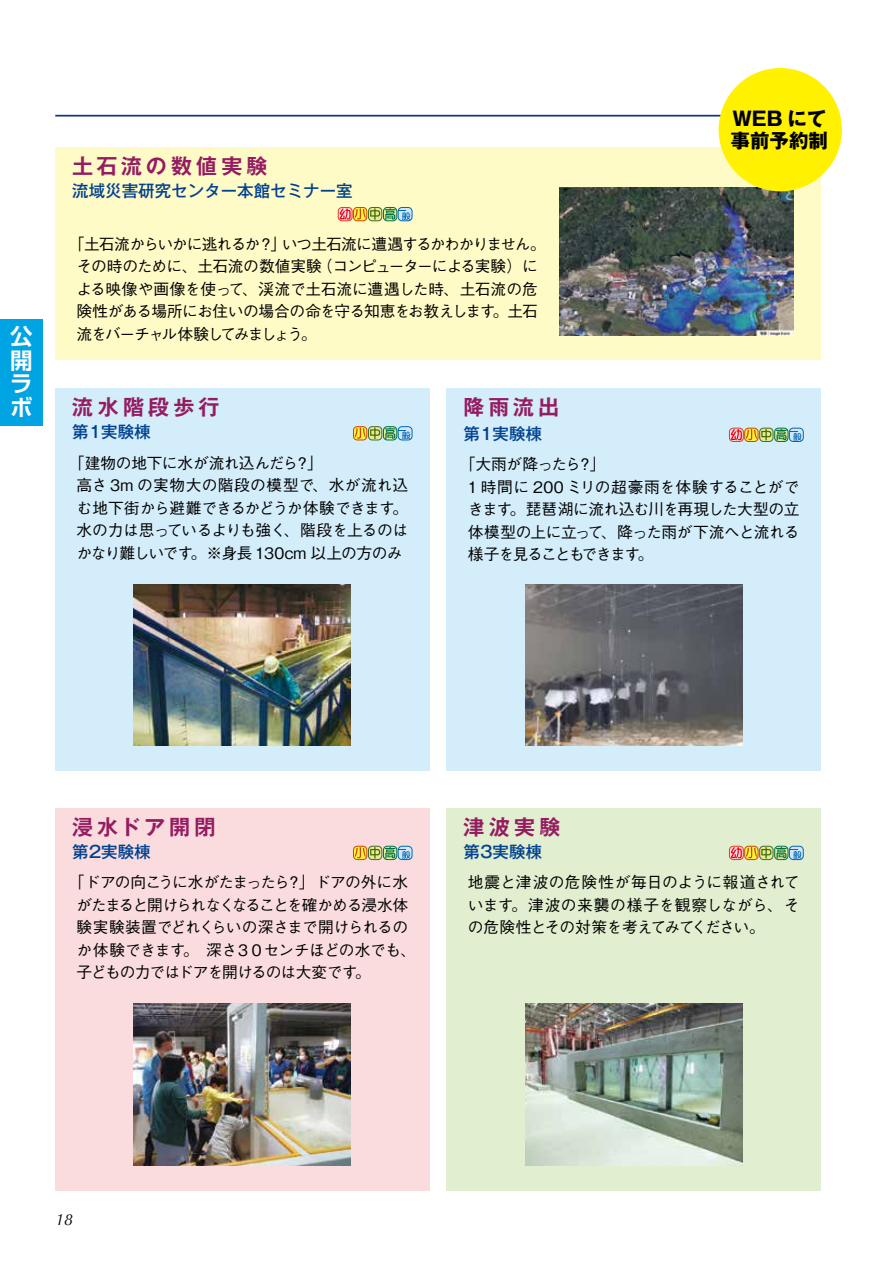
<style>
.page{position:relative;width:893px;height:1263px;background:#fff}
.page>*{position:absolute;margin:0;border:0;box-sizing:border-box;transform-origin:0 0}
.t1{font:700 22.5px/23.7px "Shin Go Pro De";color:#fff;text-align:justify}
.t2{font:700 21px "Gothic MB101 Pro De";letter-spacing:.195em;color:#941c61}
.t3{font:700 19.5px/22.5px "Gothic MB101 Pro";color:#000}
.t4{font:500 16.5px "Gothic MB101 Pro";color:#004190}
.t5{font:italic 15.9px "Optima LT Std";color:#000}
.t6{font:500 15.75px/22.5px "Gothic BBB Pro";letter-spacing:-.045em;color:#000}
.t7{font:500 15.75px/22.5px "Gothic BBB Pro";letter-spacing:-.02em;color:#000}
</style>
<div class="page">
<div style="left:0;top:319px;width:43px;height:106px;background:#00a4e3"></div>
<hr style="left:55px;top:115px;width:766px;height:2px;background:#0c3388">
<div style="left:55px;top:388px;width:374px;height:383px;background:#d3edfb"></div>
<div style="left:353px;top:426px;width:14px;height:14px;border:1px solid #cb4800;border-radius:4px"></div>
<div style="left:368px;top:426px;width:14px;height:14px;border:1px solid #476b29;border-radius:4px"></div>
<div style="left:383px;top:426px;width:14px;height:14px;border:1px solid #007147;border-radius:4px"></div>
<div style="left:398px;top:426px;width:14px;height:14px;border:1px solid #0068b7;border-radius:4px"></div>
<svg style="left:355px;top:428px;width:55px;height:11px"></svg>
<img style="left:134px;top:584px;width:217px;height:162px">
<div style="left:55px;top:808px;width:374px;height:383px;background:#fadcdf"></div>
<div style="left:353px;top:846px;width:14px;height:14px;border:1px solid #cb4800;border-radius:4px"></div>
<div style="left:368px;top:846px;width:14px;height:14px;border:1px solid #476b29;border-radius:4px"></div>
<div style="left:383px;top:846px;width:14px;height:14px;border:1px solid #007147;border-radius:4px"></div>
<div style="left:398px;top:846px;width:14px;height:14px;border:1px solid #0068b7;border-radius:4px"></div>
<svg style="left:355px;top:847px;width:55px;height:12px"></svg>
<img style="left:134px;top:1003px;width:217px;height:162px">
<div style="left:55px;top:147px;width:766px;height:212px;background:#fffbc7"></div>
<div style="left:338px;top:207px;width:15px;height:14px;border:1px solid #e8382f;border-radius:4px"></div>
<div style="left:353px;top:207px;width:14px;height:14px;border:1px solid #cb4800;border-radius:4px"></div>
<div style="left:368px;top:207px;width:14px;height:14px;border:1px solid #476b29;border-radius:4px"></div>
<div style="left:383px;top:207px;width:14px;height:14px;border:1px solid #007147;border-radius:4px"></div>
<div style="left:398px;top:207px;width:14px;height:14px;border:1px solid #0068b7;border-radius:4px"></div>
<svg style="left:340px;top:208px;width:70px;height:12px"></svg>
<img style="left:559px;top:187px;width:234px;height:149px">
<div style="left:446px;top:808px;width:375px;height:383px;background:#e1eecf"></div>
<div style="left:729px;top:846px;width:15px;height:14px;border:1px solid #e8382f;border-radius:4px"></div>
<div style="left:744px;top:846px;width:14px;height:14px;border:1px solid #cb4800;border-radius:4px"></div>
<div style="left:759px;top:846px;width:14px;height:14px;border:1px solid #476b29;border-radius:4px"></div>
<div style="left:774px;top:846px;width:14px;height:14px;border:1px solid #007147;border-radius:4px"></div>
<div style="left:789px;top:846px;width:15px;height:14px;border:1px solid #0068b7;border-radius:4px"></div>
<svg style="left:731px;top:847px;width:70px;height:12px"></svg>
<img style="left:525px;top:1003px;width:217px;height:162px">
<div style="left:446px;top:388px;width:375px;height:383px;background:#d3edfb"></div>
<div style="left:729px;top:428px;width:15px;height:14px;border:1px solid #e8382f;border-radius:4px"></div>
<div style="left:744px;top:428px;width:14px;height:14px;border:1px solid #cb4800;border-radius:4px"></div>
<div style="left:759px;top:428px;width:14px;height:14px;border:1px solid #476b29;border-radius:4px"></div>
<div style="left:774px;top:428px;width:14px;height:14px;border:1px solid #007147;border-radius:4px"></div>
<div style="left:789px;top:428px;width:15px;height:14px;border:1px solid #0068b7;border-radius:4px"></div>
<svg style="left:731px;top:429px;width:70px;height:12px"></svg>
<img style="left:525px;top:584px;width:217px;height:162px">
<div style="left:719px;top:68px;width:123px;height:123px;background:#fff100;border-radius:50%"></div>
<h1 class="t1" style="left:10px;top:322px;width:24px">公開ラボ</h1>
<h2 class="t2" style="left:72px;top:148px;width:197px">土石流の数値実験</h2>
<p class="t4" style="left:72px;top:177px;width:282px">流域災害研究センター本館セミナー室</p>
<p class="t6" style="left:77px;top:230px;width:471px;text-indent:-8px">「土石流からいかに逃れるか？」いつ土石流に遭遇するかわかりません。その時のために、土石流の数値実験（コンピューターによる実験）による映像や画像を使って、渓流で土石流に遭遇した時、土石流の危険性がある場所にお住いの場合の命を守る知恵をお教えします。土石流をバーチャル体験してみましょう。</p>
<p class="t3" style="left:731px;top:105px;width:99px">WEB にて事前予約制</p>
<h2 class="t2" style="left:72px;top:390px;width:149px">流水階段歩行</h2>
<p class="t4" style="left:72px;top:418px;width:80px">第1実験棟</p>
<p class="t7" style="left:77px;top:450px;width:333px;text-indent:-8px">「建物の地下に水が流れ込んだら？」<br>高さ 3m の実物大の階段の模型で、水が流れ込む地下街から避難できるかどうか体験できます。水の力は思っているよりも強く、階段を上るのはかなり難しいです。※身長 130cm 以上の方のみ</p>
<h2 class="t2" style="left:463px;top:390px;width:97px">降雨流出</h2>
<p class="t4" style="left:463px;top:420px;width:80px">第1実験棟</p>
<p class="t6" style="left:468px;top:451px;width:333px;text-indent:-8px">「大雨が降ったら？」<br>1 時間に 200 ミリの超豪雨を体験することができます。琵琶湖に流れ込む川を再現した大型の立体模型の上に立って、降った雨が下流へと流れる様子を見ることもできます。</p>
<h2 class="t2" style="left:72px;top:809px;width:145px">浸水ドア開閉</h2>
<p class="t4" style="left:72px;top:838px;width:80px">第2実験棟</p>
<p class="t6" style="left:77px;top:869px;width:341px;text-indent:-8px">「ドアの向こうに水がたまったら？」ドアの外に水がたまると開けられなくなることを確かめる浸水体験実験装置でどれくらいの深さまで開けられるのか体験できます。 深さ３０センチほどの水でも、子どもの力ではドアを開けるのは大変です。</p>
<h2 class="t2" style="left:463px;top:809px;width:98px">津波実験</h2>
<p class="t4" style="left:463px;top:838px;width:80px">第3実験棟</p>
<p class="t6" style="left:468px;top:869px;width:333px;text-align:justify">地震と津波の危険性が毎日のように報道されています。津波の来襲の様子を観察しながら、その危険性とその対策を考えてみてください。</p>
<p class="t5" style="left:55px;top:1210px;width:19px">18</p>
</div>
